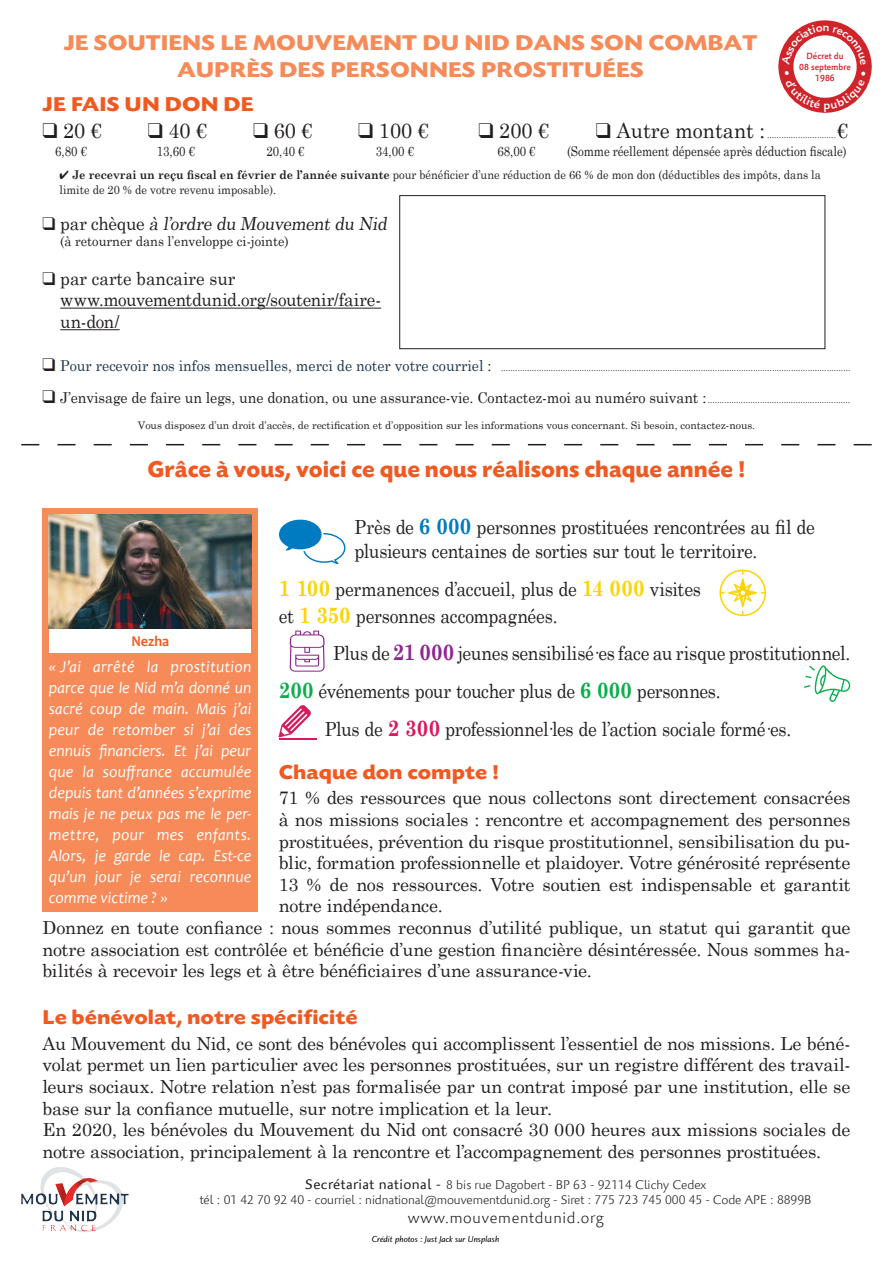
<style>
.page{position:relative;width:893px;height:1263px;background:#fff}
.page>*{position:absolute;margin:0;border:0;box-sizing:border-box;transform-origin:0 0}
.t1{font:700 24px "Today SB";color:#f15921}
.t2{font:700 22.5px/27px "Today SB";color:#f68a58;text-align:center;scale:1.15 1}
.t3{font:700 21px "Today SB";color:#f15921;scale:1.1 1}
.t4{font:21px "Century Schoolbook";color:#231f20;scale:.95 1}
.t5{font:700 21px "Today SB";color:#f15921;scale:1.15 1}
.t6{font:19.5px/23.4px "Century Schoolbook";letter-spacing:-.015em;color:#231f20;scale:.9 1}
.t7{font:18px/21.6px "Century Schoolbook";letter-spacing:-.01em;color:#231f20}
.t8{font:18px/21.6px "Century Schoolbook";letter-spacing:-.01em;color:#231f20;scale:.95 1}
.t9{font:italic 16.5px/21px "Candara";letter-spacing:.005em;color:#fff;text-align:justify;scale:.96 1}
.t10{font:300 15.75px "Palatino Sans Com";letter-spacing:.045em;color:#231f20}
.t11{font:15px "Century Schoolbook";letter-spacing:-.005em;color:#231f20;scale:.95 1}
.t12{font:700 15px "Candara";color:#f15921;scale:.95 1}
.t13{font:13.5px "Century Schoolbook";letter-spacing:-.005em;color:#231f20;scale:.85 1}
.t14{font:13.5px "Century Schoolbook";letter-spacing:-.005em;color:#231f20;scale:.95 1}
.t15{font:300 12.75px/15.3px "Palatino Sans Com";letter-spacing:-.005em;color:#231f20;text-align:center}
.t16{font:12px/14.4px "Century Schoolbook";color:#231f20;scale:.92 1}
.t17{font:10.5px "Century Schoolbook";color:#231f20}
.t18{font:500 9.15px/10.9px "Palatino Sans Com";color:#d1232a;text-align:center;scale:.95 1}
.t19{font:9px "Century Schoolbook";color:#231f20;scale:.95 1}
.t20{font:9px "Charlotte Sans Book Italic Plain";color:#000}
.s1{font-weight:700}
.s2{font-size:15px;color:#20374d}
.s3{font-size:15px}
.s4{font-size:9px}
.s5{font-weight:700;font-size:22.5px;color:#007ac0}
.s6{font-weight:700;font-size:22.5px;color:#fed304}
.s7{font-weight:700;font-size:22.5px;color:#90268f}
.s8{font-weight:700;font-size:22.5px;color:#0cae4c}
.s9{font-weight:700;font-size:22.5px;color:#d91a5b}
.s10{font-weight:400;font-size:14.25px}
</style>
<div class="page">
<hr style="left:60px;top:308px;width:321px;height:1px;background:#231f20">
<hr style="left:60px;top:329px;width:60px;height:1px;background:#231f20">
<svg style="left:21px;top:444px;width:851px;height:1px"></svg>
<div style="left:400px;top:196px;width:425px;height:153px;border:1px solid #231f20"></div>
<div style="left:43px;top:508px;width:215px;height:403px;background:#f68a58"></div>
<div style="left:50px;top:628px;width:201px;height:24px;background:#fff"></div>
<img style="left:49px;top:514px;width:202px;height:114px">
<img style="left:40px;top:1167px;width:21px;height:22px">
<svg style="left:279px;top:519px;width:67px;height:45px"></svg>
<svg style="left:719px;top:570px;width:47px;height:46px"></svg>
<svg style="left:290px;top:631px;width:35px;height:41px"></svg>
<svg style="left:804px;top:665px;width:46px;height:37px"></svg>
<svg style="left:279px;top:705px;width:32px;height:32px"></svg>
<hr style="left:279px;top:738px;width:37px;height:2px;background:#d91a5b">
<svg style="left:778px;top:20px;width:94px;height:93px"></svg>
<p class="t2" style="left:64px;top:29px;width:604px">JE SOUTIENS LE MOUVEMENT DU NID DANS SON COMBAT<br>AUPRÈS DES PERSONNES PROSTITUÉES</p>
<p class="t5" style="left:43px;top:93px;width:185px">JE FAIS UN DON DE</p>
<p class="t4" style="left:43px;top:117px;width:64px">❑ 20 €</p>
<p class="t4" style="left:148px;top:117px;width:64px">❑ 40 €</p>
<p class="t4" style="left:253px;top:117px;width:64px">❑ 60 €</p>
<p class="t4" style="left:358px;top:117px;width:76px">❑ 100 €</p>
<p class="t4" style="left:479px;top:117px;width:76px">❑ 200 €</p>
<p class="t4" style="left:596px;top:117px;width:180px">❑ Autre montant :</p>
<p class="t18" style="left:806px;top:51px;width:41px">Décret du</p>
<p class="t18" style="left:799px;top:62px;width:56px">08 septembre<br>1986</p>
<p class="t4" style="left:837px;top:117px;width:13px">€</p>
<p class="t19" style="left:767px;top:129px;width:74px">.............................</p>
<p class="t13" style="left:55px;top:143px;width:39px">6,80 €</p>
<p class="t13" style="left:157px;top:143px;width:47px">13,60 €</p>
<p class="t13" style="left:266px;top:143px;width:47px">20,40 €</p>
<p class="t13" style="left:376px;top:143px;width:47px">34,00 €</p>
<p class="t13" style="left:497px;top:143px;width:47px">68,00 €</p>
<p class="t13" style="left:567px;top:143px;width:330px">(Somme réellement dépensée après déduction fiscale)</p>
<p class="t16" style="left:60px;top:168px;width:829px">✔ <span class="s1">Je recevrai un reçu fiscal en février de l’année suivante</span> pour bénéficier d’une réduction de 66 % de mon don (déductibles des impôts, dans la limite de 20 % de votre revenu imposable).</p>
<p class="t8" style="left:43px;top:212px;width:367px">❑ p a r c h è q u e à l’ordre du Mouvement du Nid</p>
<p class="t14" style="left:60px;top:233px;width:242px">(à retourner dans l’enveloppe ci-jointe)</p>
<p class="t8" style="left:60px;top:267px;width:339px;text-indent:-18px">❑ par carte bancaire sur www.mouvementdunid.org/soutenir/faire&shy;un-don/</p>
<p class="t19" style="left:43px;top:362px;width:852px">❑ <span class="s2">Pour recevoir nos infos mensuelles, merci de noter votre courriel</span> <span class="s3">:</span> ...................................................................................................................................................</p>
<p class="t11" style="left:43px;top:388px;width:852px">❑ J’envisage de faire un legs, une donation, ou une assurance-vie. Contactez-moi au numéro suivant : <span class="s4">............................................................</span></p>
<p class="t17" style="left:138px;top:419px;width:619px">Vous disposez d’un droit d’accès, de rectification et d’opposition sur les informations vous concernant. Si besoin, contactez-nous.</p>
<h1 class="t1" style="left:148px;top:457px;width:599px">Grâce à vous, voici ce que nous réalisons chaque année !</h1>
<p class="t6" style="left:354px;top:515px;width:513px">Près de <span class="s5">6 000</span> personnes prostituées rencontrées au fil de plusieurs centaines de sorties sur tout le territoire.</p>
<p class="t6" style="left:279px;top:574px;width:470px;line-height:27px"><span class="s6">1 100</span> permanences d’accueil, plus de <span class="s6">14 000</span> visites et <span class="s6">1 350</span> personnes accompagnées.</p>
<p class="t6" style="left:333px;top:641px;width:576px">Plus de <span class="s7">21 000</span> jeunes sensibilisé·es face au risque prostitutionnel.</p>
<p class="t6" style="left:279px;top:679px;width:492px"><span class="s8">200</span> événements pour toucher plus de <span class="s8">6 000</span> personnes.</p>
<p class="t6" style="left:325px;top:717px;width:520px">Plus de <span class="s9">2 300</span> professionnel·les de l’action sociale formé·es.</p>
<p class="t12" style="left:132px;top:631px;width:41px">Nezha</p>
<p class="t9" style="left:49px;top:655px;width:212px">« J’ai arrêté la prostitution parce que le Nid m’a donné un sacré coup de main. Mais j’ai peur de retomber si j’ai des ennuis financiers. Et j’ai peur que la souffrance accumulée depuis tant d’années s’exprime mais je ne peux pas me le per&shy;mettre, pour mes enfants.<br>Alors, je garde le cap. Est-ce qu’un jour je serai reconnue comme victime ? »</p>
<p class="t3" style="left:279px;top:760px;width:202px">Chaque don compte !</p>
<p class="t7" style="left:279px;top:787px;width:573px">71 % des ressources que nous collectons sont directement consacrées</p>
<p class="t7" style="left:279px;top:808px;width:573px">à nos missions sociales : rencontre et accompagnement des personnes</p>
<p class="t7" style="left:279px;top:830px;width:573px">prostituées, prévention du risque prostitutionnel, sensibilisation du pu-</p>
<p class="t7" style="left:279px;top:851px;width:573px">blic, formation professionnelle et plaidoyer. Votre générosité représente</p>
<p class="t7" style="left:279px;top:873px;width:573px">13 % de nos ressources. Votre soutien est indispensable et garantit</p>
<p class="t7" style="left:279px;top:895px;width:165px">notre indépendance.</p>
<p class="t7" style="left:43px;top:916px;width:809px">Donnez en toute confiance : nous sommes reconnus d’utilité publique, un statut qui garantit que</p>
<p class="t7" style="left:43px;top:938px;width:809px">notre association est contrôlée et bénéficie d’une gestion financière désintéressée. Nous sommes ha-</p>
<p class="t7" style="left:43px;top:959px;width:551px">bilités à recevoir les legs et à être bénéficiaires d’une assurance-vie.</p>
<p class="t3" style="left:43px;top:1006px;width:288px">Le bénévolat, notre spécificité</p>
<p class="t7" style="left:42px;top:1032px;width:809px">Au Mouvement du Nid, ce sont des bénévoles qui accomplissent l’essentiel de nos missions. Le béné&shy;volat permet un lien particulier avec les personnes prostituées, sur un registre différent des travail&shy;leurs sociaux. Notre relation n’est pas formalisée par un contrat imposé par une institution, elle se base sur la confiance mutuelle, sur notre implication et la leur.<br>En 2020, les bénévoles du Mouvement du Nid ont consacré 30 000 heures aux missions sociales de notre association, principalement à la rencontre et l’accompagnement des personnes prostituées.</p>
<p class="t15" style="left:200px;top:1177px;width:613px"><span class="s10">Secrétariat national -</span> 8 bis rue Dagobert - BP 63 - 92114 Clichy Cedex<br>tél : 01 42 70 92 40 - courriel : nidnational@mouvementdunid.org - Siret : 775 723 745 000 45 - Code APE : 8899B</p>
<p class="t10" style="left:408px;top:1208px;width:197px">www.mouvementdunid.org</p>
<p class="t20" style="left:372px;top:1233px;width:129px">Crédit photos : Just Jack sur Unsplash</p>
</div>
